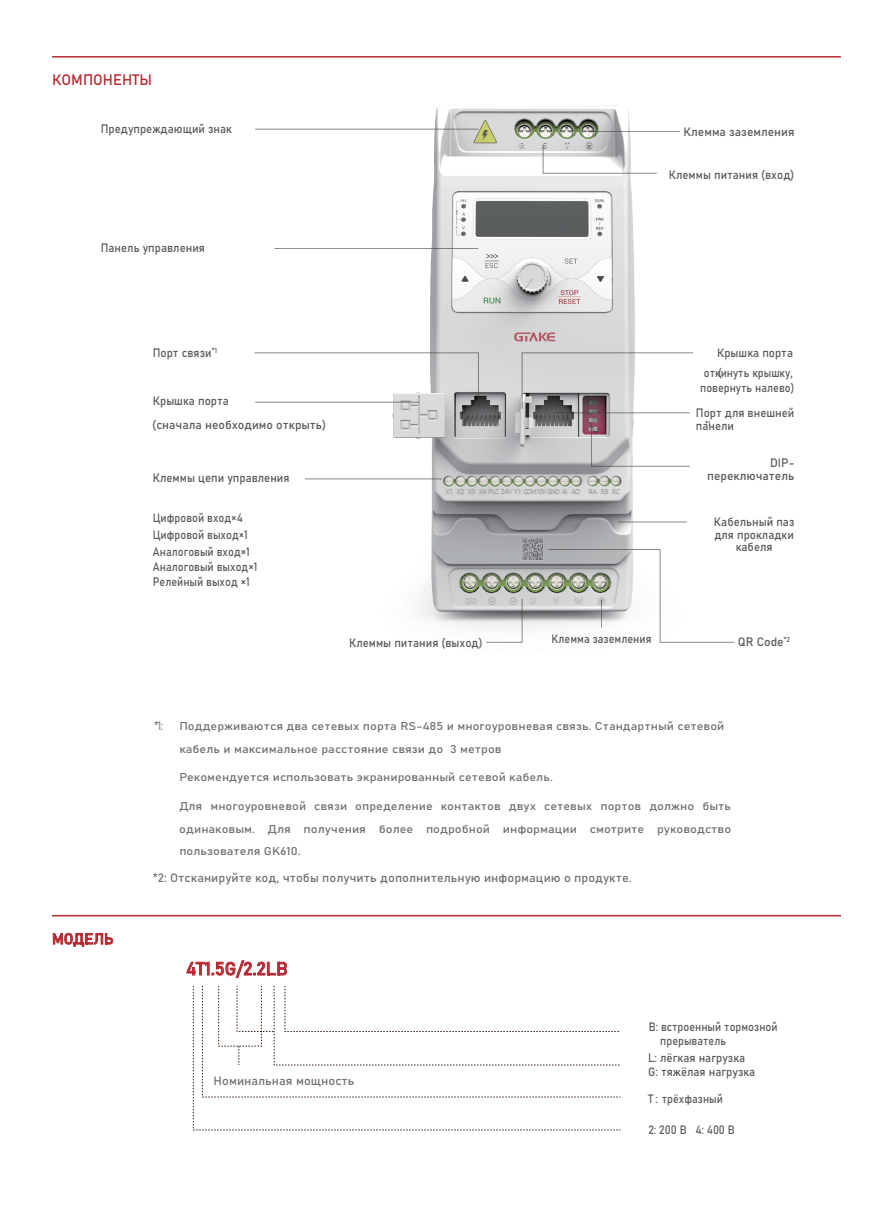
<style>
.page{position:relative;width:893px;height:1212px;background:#fff}
.page>*{position:absolute;margin:0;border:0;box-sizing:border-box;transform-origin:0 0}
.t1{font:18px "Bahnschrift";color:#b72831}
.t2{font:15px "Bahnschrift";color:#b72831}
.t3{font:12px/12.8px "Bahnschrift";color:#5a5a5b;scale:.95 1}
.t4{font:12px/17.1px "Bahnschrift";color:#5a5a5b;scale:.9 1}
.t5{font:12px "Bahnschrift";color:#727276}
.t6{font:12px/12.8px "Bahnschrift";color:#5a5a5b;text-align:right}
.t7{font:12px/14.4px "Bahnschrift";color:#595a5b;scale:.9 1}
.t8{font:12px/14.4px "Bahnschrift";color:#595a5b;scale:.95 1}
.t9{font:12px "Bahnschrift";color:#727276;scale:1.05 1}
.t10{font:12px "Bahnschrift";color:#595a5b}
.t11{font:12px "Bahnschrift";color:#727276;scale:.74 1}
.t12{font:11.25px/22.2px "Bahnschrift";color:#727276;scale:1.12 1}
.t13{font:7.05px "Bahnschrift";color:#595a5c}
</style>
<div class="page">
<img style="left:254px;top:105px;width:481px;height:538px">
<hr style="left:52px;top:56px;width:789px;height:2px;background:#b72831">
<hr style="left:52px;top:915px;width:789px;height:1px;background:#b72831">
<svg style="left:53px;top:933px;width:60px;height:14px"></svg>
<svg style="left:193px;top:985px;width:428px;height:145px"></svg>
<svg style="left:237px;top:985px;width:384px;height:80px"></svg>
<svg style="left:187px;top:960px;width:100px;height:18px"></svg>
<svg style="left:486px;top:599px;width:36px;height:44px"></svg>
<hr style="left:586px;top:131px;width:94px;height:1px;background:#3e3b3b">
<hr style="left:618px;top:522px;width:69px;height:1px;background:#3e3b3b">
<svg style="left:591px;top:423px;width:99px;height:44px"></svg>
<svg style="left:548px;top:549px;width:186px;height:94px"></svg>
<svg style="left:522px;top:352px;width:170px;height:57px"></svg>
<hr style="left:305px;top:478px;width:137px;height:1px;background:#3e3b3b">
<svg style="left:255px;top:352px;width:224px;height:57px"></svg>
<hr style="left:255px;top:402px;width:164px;height:1px;background:#3e3b3b">
<hr style="left:275px;top:248px;width:203px;height:1px;background:#3e3b3b">
<hr style="left:255px;top:129px;width:223px;height:1px;background:#3e3b3b">
<hr style="left:554px;top:412px;width:136px;height:1px;background:#3e3b3b">
<svg style="left:543px;top:145px;width:114px;height:29px"></svg>
<h2 class="t2" style="left:52px;top:69px;width:101px">КОМПОНЕНТЫ</h2>
<p class="t3" style="left:101px;top:121px;width:140px">Предупреждающий знак</p>
<p class="t3" style="left:101px;top:241px;width:111px">Панель управления</p>
<p class="t10" style="left:683px;top:123px;width:112px">Клемма заземления</p>
<p class="t3" style="left:669px;top:167px;width:134px">Клеммы питания (вход)</p>
<p class="t3" style="left:153px;top:345px;width:69px">Порт связи<sup>*1</sup></p>
<p class="t3" style="left:153px;top:394px;width:82px">Крышка порта</p>
<p class="t6" style="left:152px;top:418px;width:176px">(сначала необходимо открыть)</p>
<p class="t3" style="left:153px;top:471px;width:146px">Клеммы цепи управления</p>
<p class="t4" style="left:153px;top:509px;width:109px">Цифровой вход×4<br>Цифровой выход×1<br>Аналоговый вход×1</p>
<p class="t4" style="left:153px;top:559px;width:118px;line-height:15px">Аналоговый выход×1<br>Релейный выход ×1</p>
<p class="t3" style="left:704px;top:341px;width:95px;line-height:20.5px;text-align:right">Крышка порта откинуть крышку,</p>
<p class="t4" style="left:700px;top:378px;width:106px">повернуть налево)</p>
<p class="t4" style="left:718px;top:363px;width:6px">(</p>
<p class="t3" style="left:696px;top:406px;width:105px">Порт для внешней панели</p>
<p class="t13" style="left:705px;top:418px;width:7px">*1</p>
<p class="t6" style="left:707px;top:456px;width:89px">DIP&shy;переключатель</p>
<p class="t3" style="left:714px;top:515px;width:86px;text-align:center">Кабельный паз для прокладки кабеля</p>
<p class="t4" style="left:552px;top:629px;width:112px">Клемма заземления</p>
<p class="t3" style="left:349px;top:636px;width:142px">Клеммы питания (выход)</p>
<p class="t6" style="left:738px;top:635px;width:54px">QR Code<sup>*2</sup></p>
<p class="t11" style="left:154px;top:716px;width:13px">*1:</p>
<p class="t12" style="left:179px;top:714px;width:488px">Поддерживаются два сетевых порта RS-485 и многоуровневая связь. Стандартный сетевой кабель и максимальное расстояние связи до 3 метров</p>
<p class="t12" style="left:179px;top:765px;width:335px">Рекомендуется использовать экранированный сетевой кабель.</p>
<p class="t12" style="left:179px;top:794px;width:494px;text-align:justify">Для многоуровневой связи определение контактов двух сетевых портов должно быть одинаковым. Для получения более подробной информации смотрите руководство пользователя GK610.</p>
<h2 class="t2" style="left:52px;top:927px;width:63px">МОДЕЛЬ</h2>
<p class="t5" style="left:153px;top:869px;width:480px">*2: Отсканируйте код, чтобы получить дополнительную информацию о продукте.</p>
<h1 class="t1" style="left:186px;top:955px;width:103px">4T1.5G/2.2LB</h1>
<p class="t9" style="left:214px;top:1072px;width:136px">Номинальная мощность</p>
<p class="t7" style="left:660px;top:1019px;width:132px;text-indent:-12px">B: встроенный тормозной прерыватель</p>
<p class="t8" style="left:648px;top:1050px;width:114px">L: лёгкая нагрузка<br>G: тяжёлая нагрузка</p>
<p class="t7" style="left:648px;top:1091px;width:85px">T : трёхфазный</p>
<p class="t4" style="left:648px;top:1120px;width:98px">2: 200 В 4: 400 В</p>
</div>
